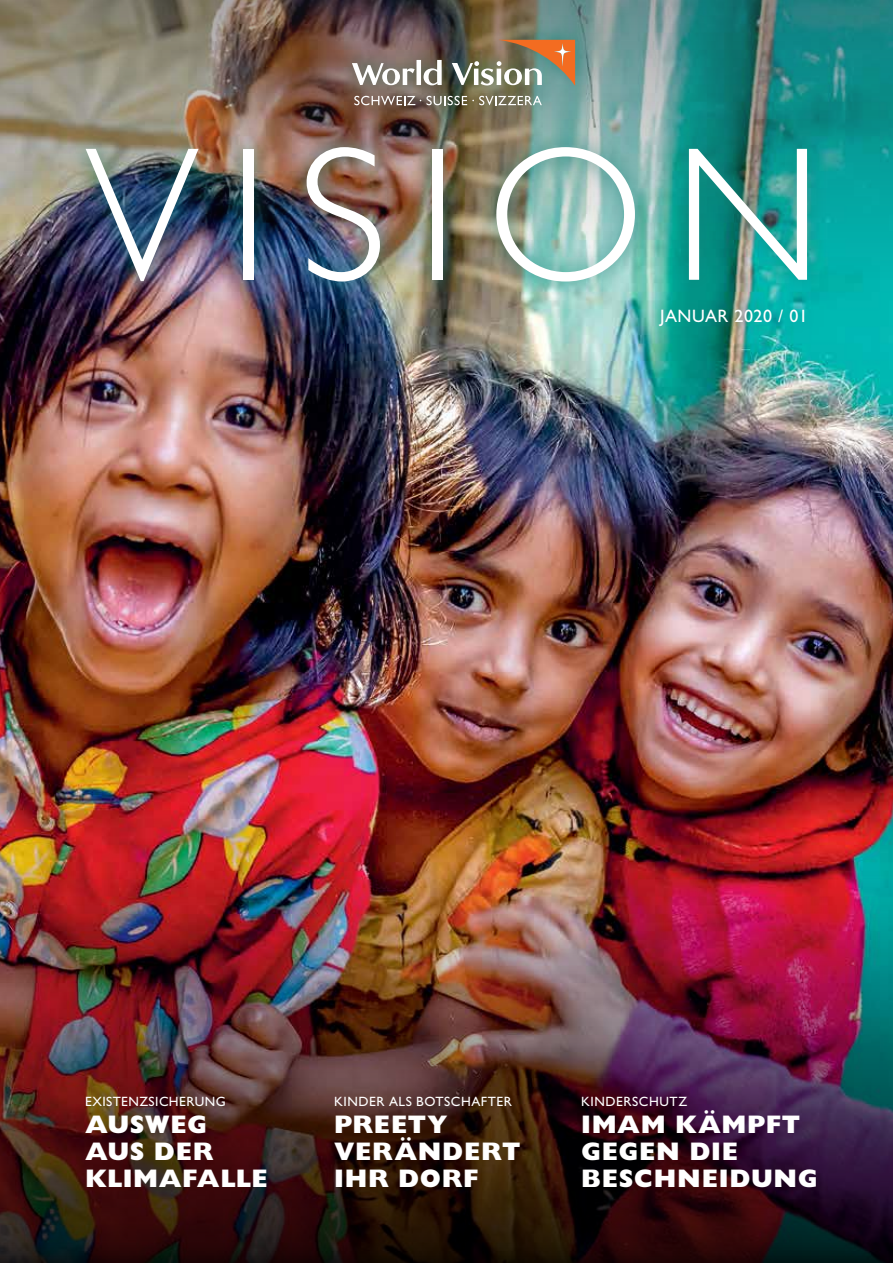
<style>
.page{position:relative;width:893px;height:1263px;background:#fff}
.page>*{position:absolute;margin:0;border:0;box-sizing:border-box;transform-origin:0 0}
.t1{font:300 192px "Gill Sans Std";letter-spacing:.155em;color:#fff}
.t2{font:800 25.5px/27px "Gill Sans Std";letter-spacing:.025em;color:#fff}
.t3{font:18px "Gill Sans Std";letter-spacing:.03em;color:#fff}
.t4{font:13.5px "Gill Sans Std";letter-spacing:.04em;color:#fff}
</style>
<div class="page">
<img style="left:0;top:281px;width:893px;height:591px">
<img style="left:0;top:872px;width:893px;height:391px">
<img style="left:0;top:0;width:893px;height:281px">
<div style="left:69px;top:20px;width:758px;height:323px;background:#188176;opacity:.73"></div>
<svg style="left:354px;top:96px;width:188px;height:9px"></svg>
<img style="left:352px;top:40px;width:223px;height:46px">
<h1 class="t1" style="left:85px;top:108px;width:738px">VISION</h1>
<p class="t3" style="left:660px;top:305px;width:149px">JANUAR 2020 / 01</p>
<p class="t4" style="left:85px;top:1093px;width:142px">EXISTENZSICHERUNG</p>
<p class="t2" style="left:85px;top:1111px;width:184px">AUSWEG<br>AUS DER<br>KLIMAFALLE</p>
<p class="t4" style="left:334px;top:1093px;width:179px">KINDER ALS BOTSCHAFTER</p>
<p class="t2" style="left:334px;top:1111px;width:188px">PREETY<br>VERÄNDERT<br>IHR DORF</p>
<p class="t4" style="left:581px;top:1093px;width:107px">KINDERSCHUTZ</p>
<p class="t2" style="left:581px;top:1111px;width:238px">IMAM KÄMPFT<br>GEGEN DIE<br>BESCHNEIDUNG</p>
</div>
